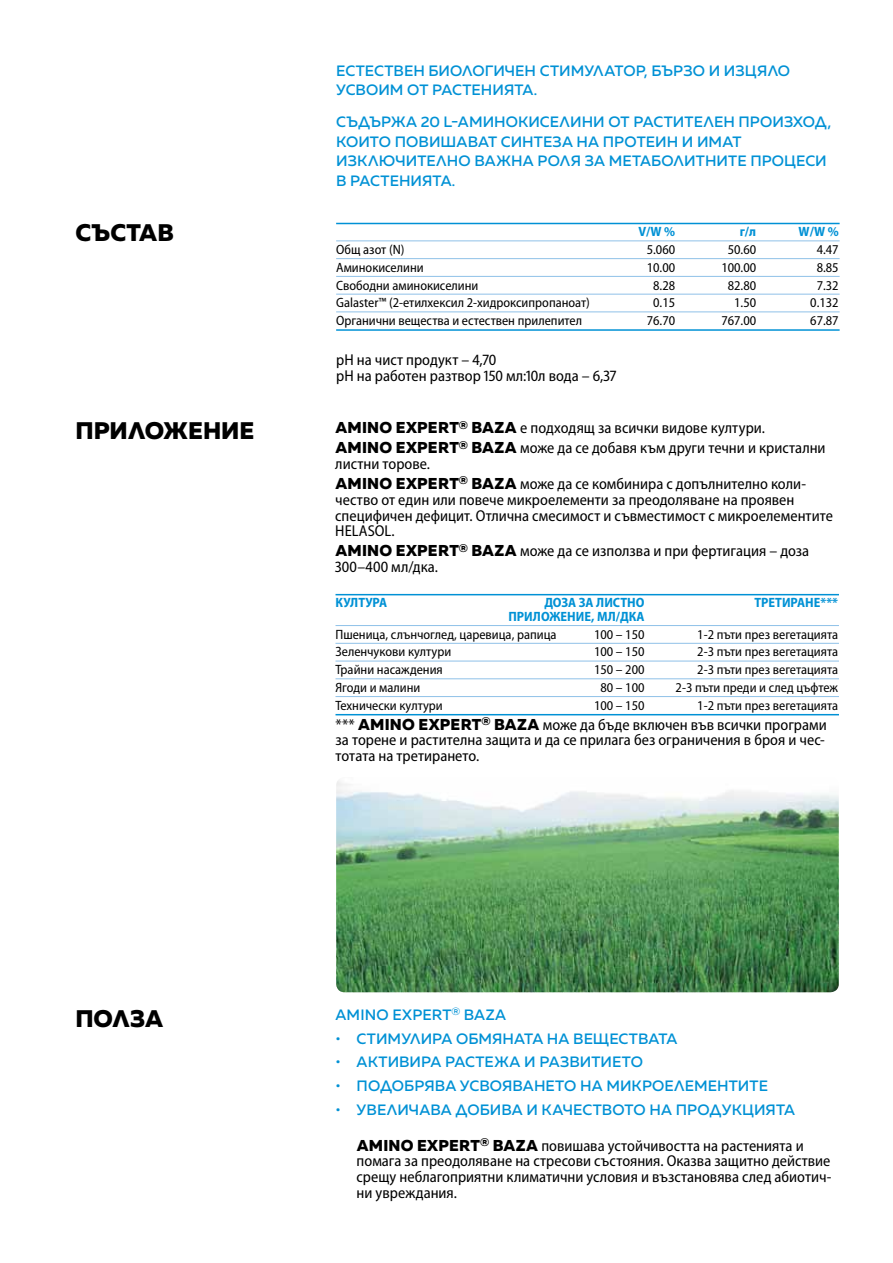
<style>
.page{position:relative;width:893px;height:1263px;background:#fff}
.page>*{position:absolute;margin:0;border:0;box-sizing:border-box;transform-origin:0 0}
.t1{font:800 24px "Muller";letter-spacing:.005em;color:#000}
.t2{font:semi-condensed 15.75px/15.8px "Myriad Pro";color:#000}
.t3{font:500 15px/19.5px "Muller";letter-spacing:.005em;color:#0091d5}
.t4{font:semi-condensed 13.5px "Myriad Pro";color:#000}
.t5{font:700 semi-condensed 13.5px "Myriad Pro";color:#0091d5}
.s1{font-family:"Muller";font-weight:800;font-stretch:normal}
</style>
<div class="page">
<hr style="left:336px;top:223px;width:504px;height:1px;background:#0091d5">
<hr style="left:336px;top:240px;width:504px;height:1px;background:#8fc1e8">
<hr style="left:336px;top:258px;width:504px;height:1px;background:#8fc1e8">
<hr style="left:336px;top:276px;width:504px;height:1px;background:#8fc1e8">
<hr style="left:336px;top:294px;width:504px;height:1px;background:#8fc1e8">
<hr style="left:336px;top:311px;width:504px;height:1px;background:#8fc1e8">
<hr style="left:336px;top:329px;width:504px;height:2px;background:#0091d5">
<hr style="left:335px;top:594px;width:504px;height:1px;background:#0091d5">
<hr style="left:335px;top:625px;width:504px;height:1px;background:#8fc1e8">
<hr style="left:335px;top:643px;width:504px;height:1px;background:#8fc1e8">
<hr style="left:335px;top:661px;width:504px;height:1px;background:#8fc1e8">
<hr style="left:335px;top:678px;width:504px;height:1px;background:#8fc1e8">
<hr style="left:335px;top:696px;width:504px;height:1px;background:#8fc1e8">
<hr style="left:335px;top:714px;width:504px;height:1px;background:#0091d5">
<img style="left:336px;top:780px;width:503px;height:212px">
<h1 class="t1" style="left:75px;top:217px;width:100px">сЪСТАВ</h1>
<h1 class="t1" style="left:75px;top:416px;width:130px">Приложение</h1>
<p class="t3" style="left:336px;top:60px;width:455px">Естествен биологичен стимулатор, бързо и изцяло усвоим от растенията.</p>
<p class="t3" style="left:336px;top:112px;width:496px">Съдържа 20 L-аминокиселини от растителен произход, които повишават синтеза на протеин и имат изключително важна роля за метаболитните процеси в растенията.</p>
<p class="t5" style="left:638px;top:223px;width:38px">V/W %</p>
<p class="t5" style="left:740px;top:223px;width:18px">г/л</p>
<p class="t5" style="left:799px;top:223px;width:42px">W/W %</p>
<p class="t4" style="left:336px;top:241px;width:70px">Общ азот (N)</p>
<p class="t4" style="left:647px;top:241px;width:30px">5.060</p>
<p class="t4" style="left:728px;top:241px;width:30px">50.60</p>
<p class="t4" style="left:817px;top:241px;width:23px">4.47</p>
<p class="t4" style="left:336px;top:259px;width:89px">Аминокиселини</p>
<p class="t4" style="left:647px;top:259px;width:30px">10.00</p>
<p class="t4" style="left:721px;top:259px;width:36px">100.00</p>
<p class="t4" style="left:817px;top:259px;width:23px">8.85</p>
<p class="t4" style="left:336px;top:277px;width:144px">Свободни аминокиселини</p>
<p class="t4" style="left:653px;top:277px;width:23px">8.28</p>
<p class="t4" style="left:728px;top:277px;width:30px">82.80</p>
<p class="t4" style="left:817px;top:277px;width:23px">7.32</p>
<p class="t4" style="left:336px;top:294px;width:255px">Galaster™ (2-етилхексил 2-хидроксипропаноат)</p>
<p class="t4" style="left:653px;top:294px;width:23px">0.15</p>
<p class="t4" style="left:734px;top:294px;width:23px">1.50</p>
<p class="t4" style="left:810px;top:294px;width:30px">0.132</p>
<p class="t4" style="left:336px;top:312px;width:247px">Органични вещества и естествен прилепител</p>
<p class="t4" style="left:647px;top:312px;width:30px">76.70</p>
<p class="t4" style="left:721px;top:312px;width:36px">767.00</p>
<p class="t4" style="left:810px;top:312px;width:30px">67.87</p>
<p class="t2" style="left:336px;top:352px;width:282px">pH на чист продукт – 4,70<br>pH на работен разтвор 150 мл:10л вода – 6,37</p>
<p class="t2" style="left:335px;top:418px;width:492px;line-height:20px"><span class="s1">AMINO EXPERT</span><sup>®</sup> <span class="s1">BAZA</span> е подходящ за всички видове култури.<br><span class="s1">AMINO EXPERT</span><sup>®</sup> <span class="s1">BAZA</span> може да се добавя към други течни и кристални</p>
<p class="t2" style="left:335px;top:454px;width:472px;line-height:20px">листни торове.<br><span class="s1">AMINO EXPERT</span><sup>®</sup> <span class="s1">BAZA</span> може да се комбинира с допълнително коли-</p>
<p class="t2" style="left:335px;top:491px;width:499px">чество от един или повече микроелементи за преодоляване на проявен специфичен дефицит. Отлична смесимост и съвместимост с микроелементите<br>HELASOL.</p>
<p class="t2" style="left:335px;top:543px;width:475px"><span class="s1">AMINO EXPERT</span><sup>®</sup> <span class="s1">BAZA</span> може да се използва и при фертигация – доза<br>300–400 мл/дка.</p>
<p class="t5" style="left:335px;top:594px;width:53px">КУЛТУРА</p>
<p class="t5" style="left:544px;top:594px;width:102px">ДОЗА ЗА ЛИСТНО</p>
<p class="t5" style="left:754px;top:594px;width:85px">ТРЕТИРАНЕ***</p>
<p class="t5" style="left:508px;top:608px;width:138px">ПРИЛОЖЕНИЕ, МЛ/ДКА</p>
<p class="t4" style="left:335px;top:626px;width:223px">Пшеница, слънчоглед, царевица, рапица</p>
<p class="t4" style="left:594px;top:626px;width:52px">100 – 150</p>
<p class="t4" style="left:697px;top:626px;width:142px">1-2 пъти през вегетацията</p>
<p class="t4" style="left:335px;top:644px;width:117px">Зеленчукови култури</p>
<p class="t4" style="left:594px;top:644px;width:52px">100 – 150</p>
<p class="t4" style="left:697px;top:644px;width:142px">2-3 пъти през вегетацията</p>
<p class="t4" style="left:335px;top:661px;width:109px">Трайни насаждения</p>
<p class="t4" style="left:594px;top:661px;width:52px">150 – 200</p>
<p class="t4" style="left:697px;top:661px;width:142px">2-3 пъти през вегетацията</p>
<p class="t4" style="left:335px;top:679px;width:86px">Ягоди и малини</p>
<p class="t4" style="left:600px;top:679px;width:46px">80 – 100</p>
<p class="t4" style="left:676px;top:679px;width:164px">2-3 пъти преди и след цъфтеж</p>
<p class="t4" style="left:335px;top:697px;width:109px">Технически култури</p>
<p class="t4" style="left:594px;top:697px;width:52px">100 – 150</p>
<p class="t4" style="left:697px;top:697px;width:142px">1-2 пъти през вегетацията</p>
<p class="t2" style="left:335px;top:716px;width:493px">*** <span class="s1">AMINO EXPERT</span><sup>®</sup> <span class="s1">BAZA</span> може да бъде включен във всички програми за торене и растителна защита и да се прилага без ограничения в броя и чес&shy;тотата на третирането.</p>
<h1 class="t1" style="left:75px;top:1003px;width:89px">Полза</h1>
<p class="t3" style="left:335px;top:1005px;width:172px">AMINO EXPERT<sup>®</sup> BAZA</p>
<p class="t3" style="left:335px;top:1028px;width:344px">• стимулира обмяната на веществата</p>
<p class="t3" style="left:335px;top:1052px;width:309px">• активира растежа и развитието</p>
<p class="t3" style="left:335px;top:1076px;width:434px">• подобрява усвояването на микроелементите</p>
<p class="t3" style="left:335px;top:1100px;width:461px">• увеличава добива и качеството на продукцията</p>
<p class="t2" style="left:357px;top:1137px;width:476px"><span class="s1">AMINO EXPERT</span><sup>®</sup> <span class="s1">BAZA</span> повишава устойчивостта на растенията и помага за преодоляване на стресови състояния. Оказва защитно действие срещу неблагоприятни климатични условия и възстановява след абиотич&shy;ни увреждания.</p>
</div>
